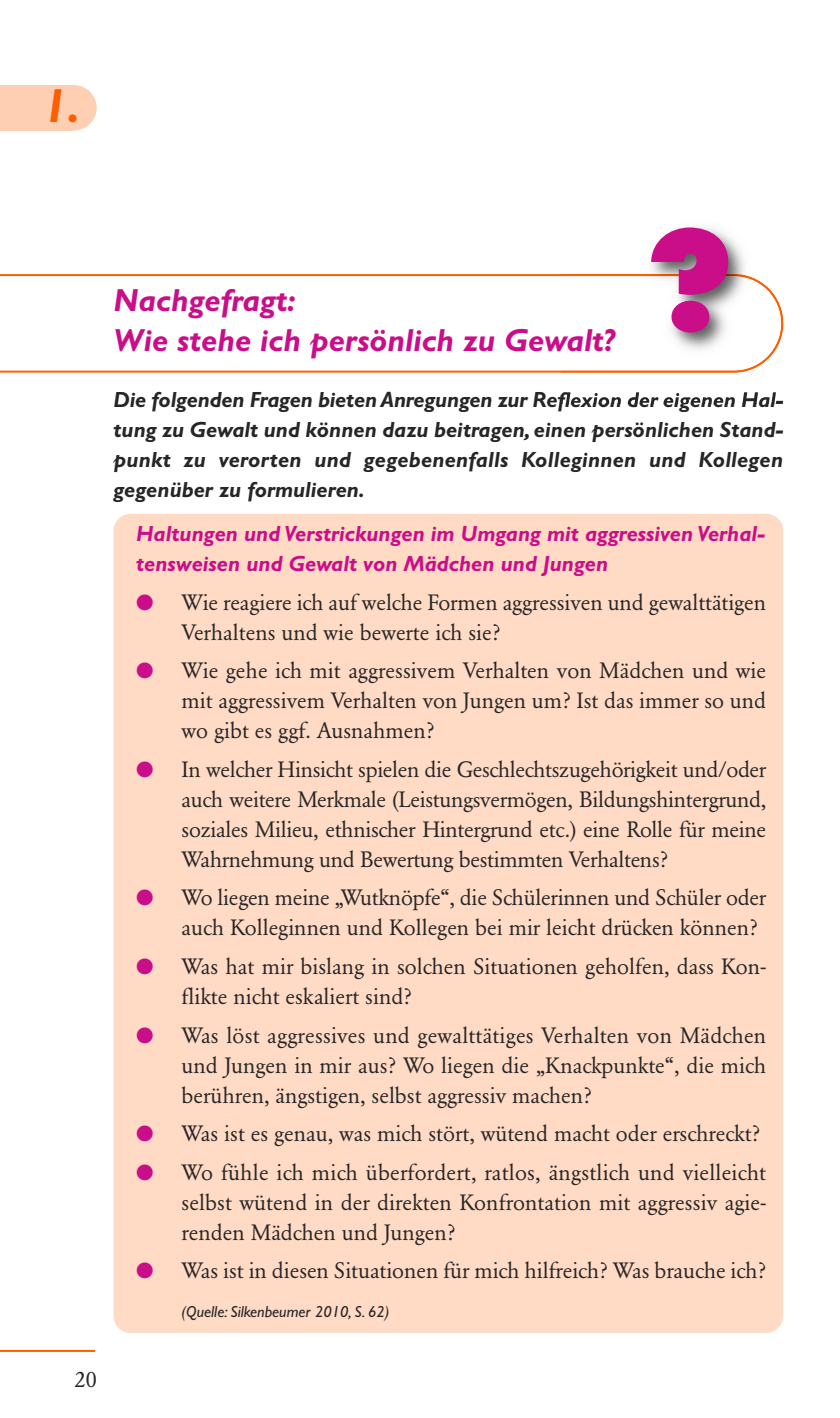
<style>
.page{position:relative;width:840px;height:1418px;background:#fff}
.page>*{position:absolute;margin:0;border:0;box-sizing:border-box;transform-origin:0 0}
.t1{font:800 127.2px "Futura";color:#ca0d89}
.t2{font:italic 700 48px "Gill Sans";color:#ff5e00}
.t3{font:italic 700 32px/40px "Gill Sans";color:#ca0d89}
.t4{font:22px/30px "Garamond BE";color:#272627;text-align:justify}
.t5{font:italic 700 22px/30px "Gill Sans";color:#272627;text-align:justify}
.t6{font:italic 700 22px/30px "Gill Sans";color:#ca0d89}
.t7{font:italic 16px "Gill Sans";color:#272627}
.s1{color:#ca0d89}
</style>
<div class="page">
<hr style="left:0;top:1349px;width:95px;height:2px;background:#ff5e00">
<div style="left:0;top:85px;width:74px;height:45px;background:#ffcfb3"></div>
<div style="left:51px;top:85px;width:46px;height:45px;background:#ffcfb3;border-radius:50%"></div>
<svg style="left:0;top:274px;width:560px;height:98px"></svg>
<img style="left:560px;top:274px;width:222px;height:98px">
<div style="left:113px;top:514px;width:669px;height:818px;background:#ffdac4;border-radius:17px"></div>
<h2 class="t2" style="left:43px;top:87px;width:39px">1.</h2>
<h3 class="t3" style="left:113px;top:283px;width:502px">Nachgefragt:<br>Wie stehe ich persönlich zu Gewalt?</h3>
<h1 class="t1" style="left:644px;top:228px;width:90px">?</h1>
<p class="t5" style="left:113px;top:387px;width:670px">Die folgenden Fragen bietenAnregungen zur Reflexion der eigenen Hal&shy;tung zu Gewalt und können dazu beitragen, einen persönlichen Stand&shy;punkt zu verorten und gegebenenfalls Kolleginnen und Kollegen gegenüber zu formulieren.</p>
<p class="t6" style="left:136px;top:521px;width:629px">Haltungen und Verstrickungen im Umgang mit aggressiven Verhal&shy;tensweisen und Gewalt von Mädchen und Jungen</p>
<p class="t4" style="left:181px;top:589px;width:585px;text-indent:-45px"><span class="s1">●</span> Wie reagiere ich auf welche Formen aggressiven und gewalttätigen<br>Verhaltens und wie bewerte ich sie?</p>
<p class="t4" style="left:181px;top:657px;width:585px;text-indent:-45px"><span class="s1">●</span> Wie gehe ich mit aggressivem Verhalten von Mädchen und wie mit aggressivem Verhalten von Jungen um? Ist das immer so und wo gibt es ggf. Ausnahmen?</p>
<p class="t4" style="left:181px;top:756px;width:585px;text-indent:-45px"><span class="s1">●</span> In welcher Hinsicht spielen die Geschlechtszugehörigkeit und/oder auch weitere Merkmale (Leistungsvermögen, Bildungshintergrund, soziales Milieu, ethnischer Hintergrund etc.) eine Rolle für meine Wahrnehmung und Bewertung bestimmten Verhaltens?</p>
<p class="t4" style="left:181px;top:884px;width:585px;text-indent:-45px"><span class="s1">●</span> Wo liegen meine „Wutknöpfe“, die Schülerinnen und Schüler oder auch Kolleginnen und Kollegen bei mir leicht drücken können?</p>
<p class="t4" style="left:181px;top:953px;width:585px;text-indent:-45px"><span class="s1">●</span> Was hat mir bislang in solchen Situationen geholfen, dass Kon&shy;flikte nicht eskaliert sind?</p>
<p class="t4" style="left:181px;top:1021px;width:585px;text-indent:-45px"><span class="s1">●</span> Was löst aggressives und gewalttätiges Verhalten von Mädchen und Jungen in mir aus? Wo liegen die „Knackpunkte“, die mich berühren, ängstigen, selbst aggressiv machen?</p>
<p class="t4" style="left:136px;top:1120px;width:625px"><span class="s1">●</span> Was ist es genau, was mich stört, wütend macht oder erschreckt?</p>
<p class="t4" style="left:181px;top:1158px;width:585px;text-indent:-45px"><span class="s1">●</span> Wo fühle ich mich überfordert, ratlos, ängstlich und vielleicht selbst wütend in der direkten Konfrontation mit aggressiv agie&shy;renden Mädchen und Jungen?</p>
<p class="t4" style="left:136px;top:1257px;width:631px"><span class="s1">●</span> Was ist in diesen Situationen für mich hilfreich? Was brauche ich?</p>
<p class="t7" style="left:181px;top:1305px;width:209px">(Quelle: Silkenbeumer 2010, S. 62)</p>
<p class="t4" style="left:75px;top:1365px;width:23px">20</p>
</div>
